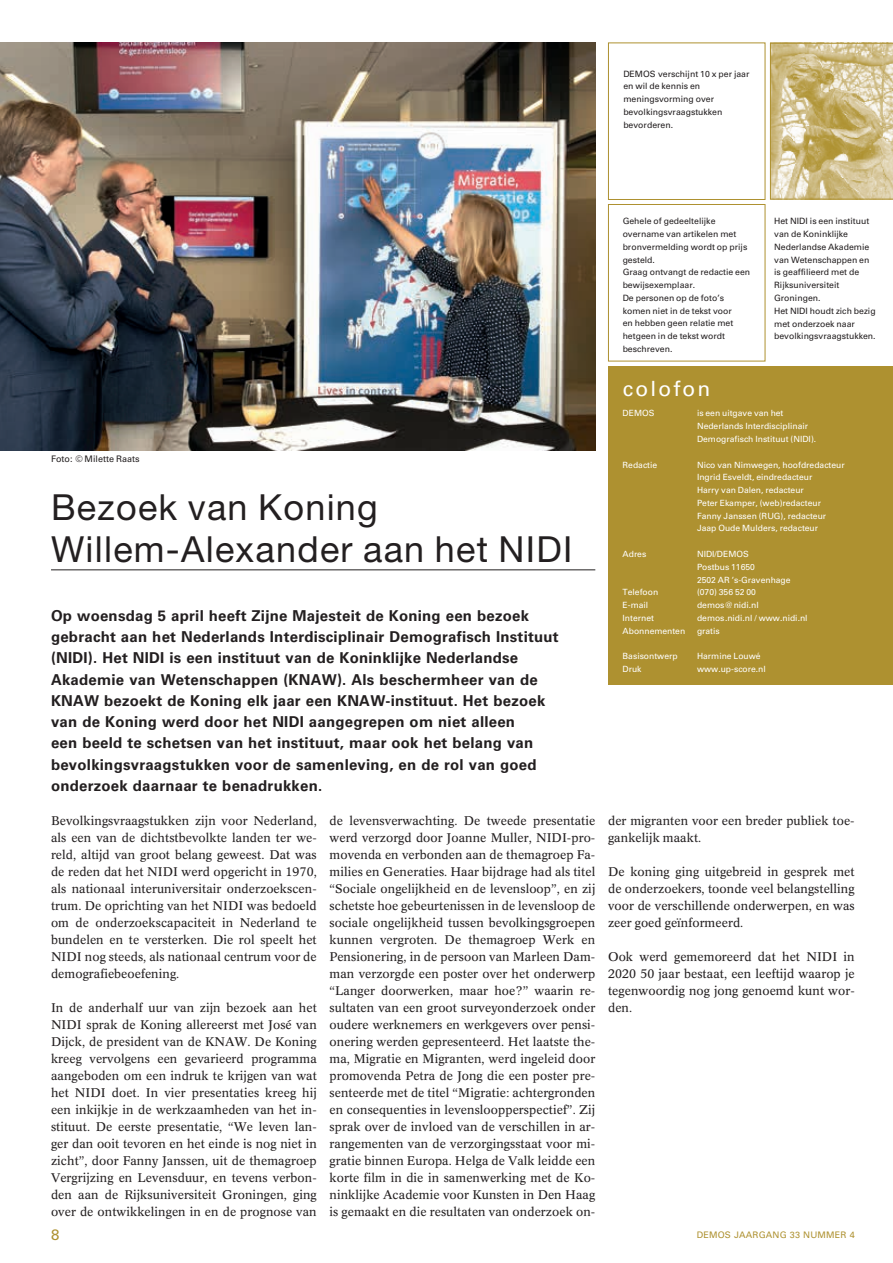
<style>
.page{position:relative;width:893px;height:1263px;background:#fff}
.page>*{position:absolute;margin:0;border:0;box-sizing:border-box;transform-origin:0 0}
.t1{font:36px/42px "Helvetica Neue";letter-spacing:.035em;color:#231f20}
.t2{font:21px "Univers";letter-spacing:.1em;color:#fff}
.t3{font:700 15px/21.3px "Univers";letter-spacing:.015em;color:#231f20}
.t4{font:15px "Univers";color:#ae9130}
.t5{font:12.3px/17px "Concorde BE";letter-spacing:.005em;color:#231f20;text-align:justify}
.t6{font:9px "Univers";letter-spacing:.02em;color:#ae9130}
.t7{font:9px "Univers";color:#231f20}
.t8{font:8.7px/12.8px "Univers";color:#231f20}
.t9{font:8.55px/12.8px "Univers";color:#fff}
</style>
<div class="page">
<div style="left:608px;top:366px;width:285px;height:319px;background:#ae9130"></div>
<div style="left:608px;top:204px;width:157px;height:157px;border:1px solid #ae9130"></div>
<div style="left:608px;top:43px;width:157px;height:157px;border:1px solid #ae9130"></div>
<svg style="left:770px;top:43px;width:123px;height:156px;background:#d1bf8c"></svg>
<img style="left:0;top:43px;width:595px;height:408px">
<hr style="left:51px;top:569px;width:544px;height:1px;background:#231f20">
<p class="t8" style="left:623px;top:67px;width:128px">DEMOS verschijnt 10 x per jaar en wil de kennis en meningsvorming over bevolkingsvraagstukken bevorderen.</p>
<p class="t7" style="left:51px;top:453px;width:90px">Foto: © Milette Raats</p>
<h1 class="t1" style="left:51px;top:486px;width:523px">Bezoek van Koning<br>Willem-Alexander aan het NIDI</h1>
<p class="t3" style="left:51px;top:605px;width:509px">Op woensdag 5 april heeft Zijne Majesteit de Koning een bezoek gebracht aan het Nederlands Interdisciplinair Demografisch Instituut (NIDI). Het NIDI is een instituut van de Koninklijke Nederlandse Akademie van Wetenschappen (KNAW). Als beschermheer van de KNAW bezoekt de Koning elk jaar een KNAW-instituut. Het bezoek van de Koning werd door het NIDI aangegrepen om niet alleen<br>een beeld te schetsen van het instituut, maar ook het belang van bevolkingsvraagstukken voor de samenleving, en de rol van goed onderzoek daarnaar te benadrukken.</p>
<p class="t8" style="left:623px;top:215px;width:129px">Gehele of gedeeltelijke overname van artikelen met bronvermelding wordt op prijs gesteld.<br>Graag ontvangt de redactie een bewijsexemplaar.<br>De personen op de foto’s komen niet in de tekst voor<br>en hebben geen relatie met hetgeen in de tekst wordt beschreven.</p>
<p class="t8" style="left:774px;top:215px;width:103px">Het NIDI is een instituut van de Koninklijke<br>Nederlandse Akademie van Wetenschappen en is geaffilieerd met de<br>Rijksuniversiteit<br>Groningen.<br>Het NIDI houdt zich bezig met onderzoek naar bevolkingsvraagstukken.</p>
<h2 class="t2" style="left:623px;top:376px;width:89px">colofon</h2>
<p class="t9" style="left:623px;top:407px;width:33px">DEMOS</p>
<p class="t9" style="left:697px;top:407px;width:121px">is een uitgave van het<br>Nederlands Interdisciplinair<br>Demografisch Instituut (NIDI).</p>
<p class="t9" style="left:623px;top:458px;width:36px">Redactie</p>
<p class="t9" style="left:697px;top:458px;width:149px">Nico van Nimwegen, hoofdredacteur<br>Ingrid Esveldt, eindredacteur<br>Harry van Dalen, redacteur<br>Peter Ekamper, (web)redacteur<br>Fanny Janssen (RUG), redacteur<br>Jaap Oude Mulders, redacteur</p>
<p class="t9" style="left:623px;top:548px;width:25px">Adres</p>
<p class="t9" style="left:697px;top:548px;width:95px">NIDI/DEMOS<br>Postbus 11650<br>2502 AR ’s-Gravenhage</p>
<p class="t9" style="left:623px;top:586px;width:37px">Telefoon</p>
<p class="t9" style="left:697px;top:586px;width:60px">(070) 356 52 00</p>
<p class="t9" style="left:623px;top:599px;width:27px">E-mail</p>
<p class="t9" style="left:697px;top:599px;width:63px">demos@nidi.nl</p>
<p class="t9" style="left:623px;top:612px;width:33px">Internet</p>
<p class="t9" style="left:697px;top:612px;width:112px">demos.nidi.nl / www.nidi.nl</p>
<p class="t9" style="left:623px;top:624px;width:64px">Abonnementen</p>
<p class="t9" style="left:697px;top:624px;width:24px">gratis</p>
<p class="t9" style="left:623px;top:650px;width:57px">Basisontwerp</p>
<p class="t9" style="left:697px;top:650px;width:65px">Harmine Louwé</p>
<p class="t9" style="left:623px;top:663px;width:20px">Druk</p>
<p class="t9" style="left:697px;top:663px;width:70px">www.up-score.nl</p>
<p class="t5" style="left:51px;top:812px;width:267px">Bevolkingsvraagstukken zijn voor Nederland, als een van de dichtstbevolkte landen ter we&shy;reld, altijd van groot belang geweest. Dat was de reden dat het NIDI werd opgericht in 1970, als nationaal interuniversitair onderzoekscen&shy;trum. De oprichting van het NIDI was bedoeld om de onderzoekscapaciteit in Nederland te bundelen en te versterken. Die rol speelt het NIDI nog steeds, als nationaal centrum voor de demografiebeoefening.</p>
<p class="t5" style="left:51px;top:999px;width:267px">In de anderhalf uur van zijn bezoek aan het NIDI sprak de Koning allereerst met José van Dijck, de president van de KNAW. De Koning kreeg vervolgens een gevarieerd programma aangeboden om een indruk te krijgen van wat het NIDI doet. In vier presentaties kreeg hij een inkijkje in de werkzaamheden van het in&shy;stituut. De eerste presentatie, “We leven lan&shy;ger dan ooit tevoren en het einde is nog niet in zicht”, door Fanny Janssen, uit de themagroep Vergrijzing en Levensduur, en tevens verbon&shy;den aan de Rijksuniversiteit Groningen, ging over de ontwikkelingen in en de prognose van</p>
<p class="t4" style="left:51px;top:1225px;width:10px">8</p>
<p class="t5" style="left:330px;top:812px;width:267px">de levensverwachting. De tweede presentatie werd verzorgd door Joanne Muller, NIDI-pro&shy;movenda en verbonden aan de themagroep Fa&shy;milies en Generaties. Haar bijdrage had als titel “Sociale ongelijkheid en de levensloop”, en zij schetste hoe gebeurtenissen in de levensloop de sociale ongelijkheid tussen bevolkingsgroepen kunnen vergroten. De themagroep Werk en Pensionering, in de persoon van Marleen Dam&shy;man verzorgde een poster over het onderwerp “Langer doorwerken, maar hoe?” waarin re&shy;sultaten van een groot surveyonderzoek onder oudere werknemers en werkgevers over pensi&shy;onering werden gepresenteerd. Het laatste the&shy;ma, Migratie en Migranten, werd ingeleid door promovenda Petra de Jong die een poster pre&shy;senteerde met de titel “Migratie: achtergronden en consequenties in levensloopperspectief”. Zij sprak over de invloed van de verschillen in ar&shy;rangementen van de verzorgingsstaat voor mi&shy;gratie binnen Europa. Helga de Valk leidde een korte film in die in samenwerking met de Ko&shy;ninklijke Academie voor Kunsten in Den Haag is gemaakt en die resultaten van onderzoek on-</p>
<p class="t5" style="left:608px;top:812px;width:248px">der migranten voor een breder publiek toe&shy;gankelijk maakt.</p>
<p class="t5" style="left:608px;top:863px;width:248px">De koning ging uitgebreid in gesprek met de onderzoekers, toonde veel belangstelling voor de verschillende onderwerpen, en was zeer goed geïnformeerd.</p>
<p class="t5" style="left:608px;top:948px;width:248px">Ook werd gememoreerd dat het NIDI in 2020 50 jaar bestaat, een leeftijd waarop je tegenwoordig nog jong genoemd kunt wor&shy;den.</p>
<p class="t6" style="left:697px;top:1229px;width:160px">DEMOS JAARGANG 33 NUMMER 4</p>
</div>
